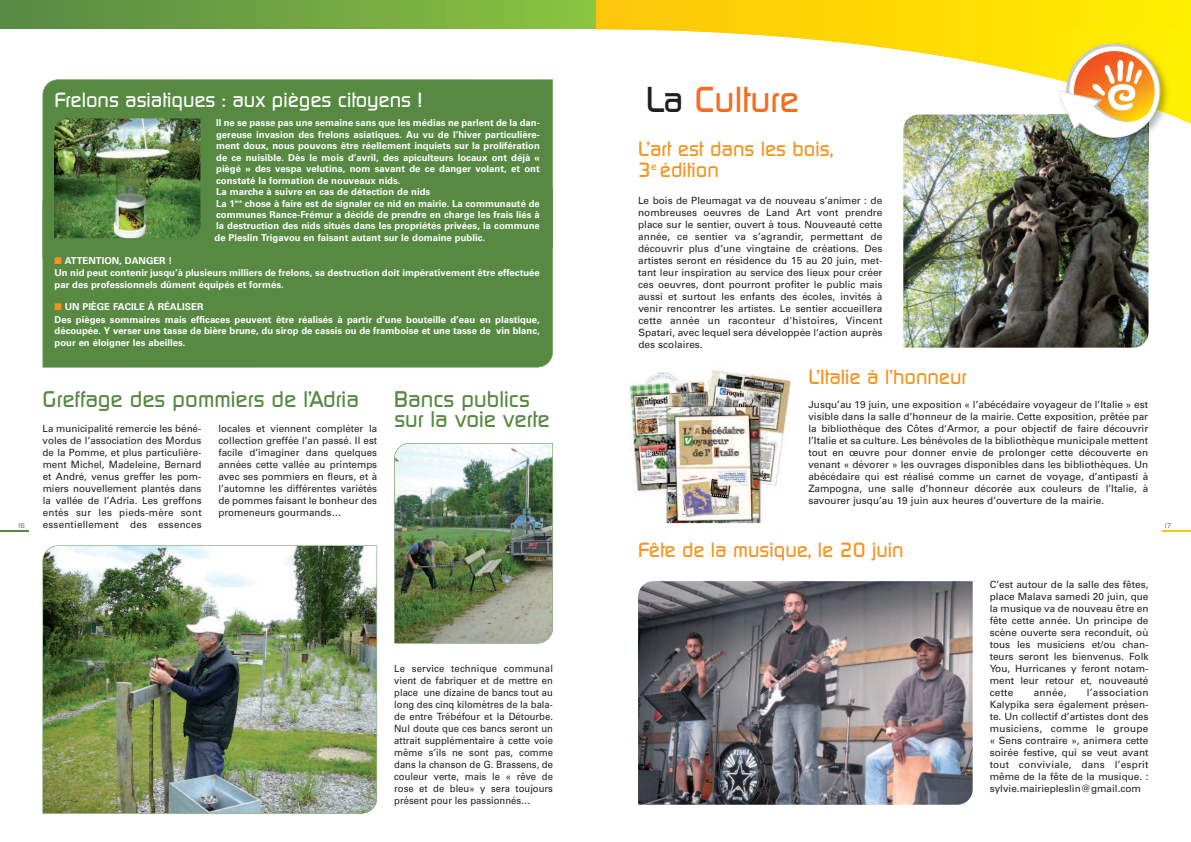
<style>
.page{position:relative;width:1191px;height:842px;background:#fff}
.page>*{position:absolute;margin:0;border:0;box-sizing:border-box;transform-origin:0 0}
.t1{font:500 35px "Digital";color:#f36e21}
.t2{font:500 22px/20px "Digital";letter-spacing:-.005em;color:#578943}
.t3{font:500 20px/21px "Digital";letter-spacing:-.005em;color:#f7931d}
.t4{font:500 20px "Digital";color:#fff}
.t5{font:10px/12px "Univers";color:#231f20;text-align:justify}
.t6{font:10px/12px "Univers";color:#231f20;text-align:justify;scale:.95 1}
.t7{font:700 9.6px/11.5px "Univers";color:#fff}
.t8{font:500 7px "Digital";color:#84827e}
.s1{color:#f7931d}
.s2{color:#231f20}
</style>
<div class="page">
<img style="left:903px;top:130px;width:245px;height:218px">
<svg style="left:595px;top:0;width:596px;height:130px"></svg>
<div style="left:0;top:0;width:595px;height:28px;background:linear-gradient(to right,#578844,#8bc33f)"></div>
<svg style="left:1162px;top:531px;width:29px;height:1px"></svg>
<div style="left:43px;top:79px;width:510px;height:109px;background:#578943"></div>
<div style="left:43px;top:188px;width:510px;height:179px;background:#578943"></div>
<svg style="left:0;top:531px;width:28px;height:1px"></svg>
<img style="left:54px;top:118px;width:147px;height:121px">
<img style="left:43px;top:545px;width:334px;height:269px">
<img style="left:394px;top:443px;width:159px;height:200px">
<img style="left:1148px;top:118px;width:31px;height:42px">
<img style="left:1048px;top:118px;width:100px;height:42px">
<img style="left:1048px;top:29px;width:131px;height:89px">
<svg style="left:1069px;top:46px;width:90px;height:90px"></svg>
<svg style="left:1074px;top:51px;width:80px;height:81px"></svg>
<img style="left:1058px;top:58px;width:101px;height:79px">
<img style="left:638px;top:581px;width:334px;height:224px">
<img style="left:628px;top:370px;width:163px;height:153px">
<p class="t8" style="left:17px;top:521px;width:9px">16</p>
<h3 class="t4" style="left:55px;top:88px;width:369px">Frelons asiatiques : aux pièges citoyens !</h3>
<p class="t7" style="left:214px;top:118px;width:327px">Il ne se passe pas une semaine sans que les médias ne parlent de la dan&shy;gereuse invasion des frelons asiatiques. Au vu de l’hiver particulière&shy;ment doux, nous pouvons être réellement inquiets sur la prolifération de ce nuisible. Dès le mois d’avril, des apiculteurs locaux ont déjà « piègé » des vespa velutina, nom savant de ce danger volant, et ont constaté la formation de nouveaux nids.<br>La marche à suivre en cas de détection de nids<br>La 1<sup>ère</sup> chose à faire est de signaler ce nid en mairie. La communauté de communes Rance-Frémur a décidé de prendre en charge les frais liés à la destruction des nids situés dans les propriétés privées, la commune de Pleslin Trigavou en faisant autant sur le domaine public.</p>
<p class="t7" style="left:55px;top:255px;width:487px;line-height:11.8px"><span class="s1">■</span> ATTENTION, DANGER !<br>Un nid peut contenir jusqu’à plusieurs milliers de frelons, sa destruction doit impérativement être effectuée par des professionnels dûment équipés et formés.</p>
<p class="t7" style="left:55px;top:302px;width:487px"><span class="s1">■</span> UN PIÈGE FACILE À RÉALISER<br>Des pièges sommaires mais efficaces peuvent être réalisés à partir d’une bouteille d’eau en plastique, découpée. Y verser une tasse de bière brune, du sirop de cassis ou de framboise et une tasse de vin blanc, pour en éloigner les abeilles.</p>
<h2 class="t2" style="left:43px;top:390px;width:318px">Greffage des pommiers de l’Adria</h2>
<p class="t5" style="left:43px;top:423px;width:161px">La municipalité remercie les béné&shy;voles de l’association des Mordus de la Pomme, et plus particulière&shy;ment Michel, Madeleine, Bernard et André, venus greffer les pom&shy;miers nouvellement plantés dans la vallée de l’Adria. Les greffons entés sur les pieds-mère sont essentiellement des essences</p>
<p class="t5" style="left:218px;top:423px;width:160px">locales et viennent compléter la collection greffée l’an passé. Il est facile d’imaginer dans quelques années cette vallée au printemps avec ses pommiers en fleurs, et à l’automne les différentes variétés de pommes faisant le bonheur des promeneurs gourmands…</p>
<h2 class="t2" style="left:394px;top:390px;width:157px">Bancs publics sur la voie verte</h2>
<p class="t6" style="left:394px;top:663px;width:169px">Le service technique communal vient de fabriquer et de mettre en place une dizaine de bancs tout au long des cinq kilomètres de la bala&shy;de entre Trébéfour et la Détourbe.<br>Nul doute que ces bancs seront un attrait supplémentaire à cette voie même s’ils ne sont pas, comme dans la chanson de G. Brassens, de couleur verte, mais le « rêve de rose et de bleu» y sera toujours présent pour les passionnés…</p>
<h1 class="t1" style="left:645px;top:80px;width:155px"><span class="s2">La</span> Culture</h1>
<h3 class="t3" style="left:638px;top:139px;width:197px">L’art est dans les bois,<br>3<sup>e</sup> édition</h3>
<p class="t5" style="left:638px;top:195px;width:246px">Le bois de Pleumagat va de nouveau s’animer : de nombreuses oeuvres de Land Art vont prendre place sur le sentier, ouvert à tous. Nouveauté cette année, ce sentier va s’agrandir, permettant de découvrir plus d’une vingtaine de créations. Des artistes seront en résidence du 15 au 20 juin, met&shy;tant leur inspiration au service des lieux pour créer ces oeuvres, dont pourront profiter le public mais aussi et surtout les enfants des écoles, invités à venir rencontrer les artistes. Le sentier accueillera cette année un raconteur d'histoires, Vincent Spatari, avec lequel sera développée l‘action auprès des scolaires.</p>
<h3 class="t3" style="left:808px;top:367px;width:160px">L’Italie à l’honneur</h3>
<p class="t5" style="left:808px;top:399px;width:341px">Jusqu’au 19 juin, une exposition « l’abécédaire voyageur de l’Italie » est visible dans la salle d’honneur de la mairie. Cette exposition, prêtée par la bibliothèque des Côtes d‘Armor, a pour objectif de faire découvrir l’Italie et sa culture. Les bénévoles de la bibliothèque municipale mettent tout en œuvre pour donner envie de prolonger cette découverte en venant « dévorer » les ouvrages disponibles dans les bibliothèques. Un abécédaire qui est réalisé comme un carnet de voyage, d’antipasti à Zampogna, une salle d’honneur décorée aux couleurs de l’Italie, à savourer jusqu’au 19 juin aux heures d’ouverture de la mairie.</p>
<h3 class="t3" style="left:638px;top:540px;width:267px">Fête de la musique, le 20 juin</h3>
<p class="t5" style="left:989px;top:579px;width:160px">C’est autour de la salle des fêtes, place Malava samedi 20 juin, que la musique va de nouveau être en fête cette année. Un principe de scène ouverte sera reconduit, où tous les musiciens et/ou chan&shy;teurs seront les bienvenus. Folk You, Hurricanes y feront notam&shy;ment leur retour et, nouveauté cette</p>
<p class="t5" style="left:1033px;top:687px;width:34px">année,</p>
<p class="t5" style="left:989px;top:687px;width:160px;text-indent:97px">l’association Kalypika sera également présen&shy;te. Un collectif d’artistes dont des musiciens, comme le groupe « Sens contraire », animera cette soirée festive, qui se veut avant tout conviviale, dans l’esprit même de la fête de la musique. : sylvie.mairiepleslin@gmail.com</p>
<p class="t8" style="left:1163px;top:521px;width:9px">17</p>
</div>
